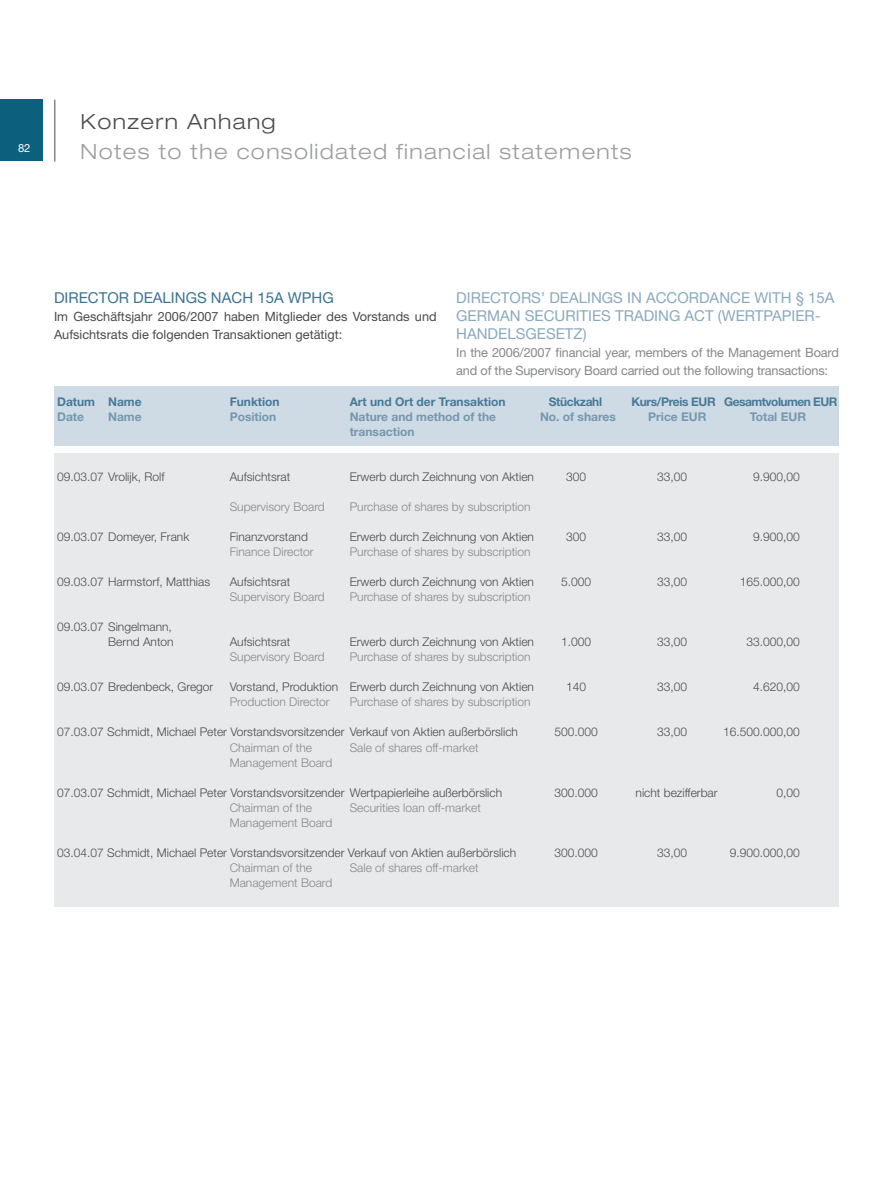
<style>
.page{position:relative;width:893px;height:1191px;background:#fff}
.page>*{position:absolute;margin:0;border:0;box-sizing:border-box;transform-origin:0 0}
.t1{font:300 expanded 21px "Helvetica Neue";letter-spacing:.065em;color:#9c9d9f}
.t2{font:300 expanded 21px "Helvetica Neue";letter-spacing:.065em;color:#4b4b4d}
.t3{font:15px/18px "Helvetica Neue";color:#8aa9be}
.t4{font:15px "Helvetica Neue";color:#3b7391}
.t5{font:12.75px/18px "Helvetica Neue";letter-spacing:-.015em;color:#87888a}
.t6{font:12.75px/18px "Helvetica Neue";color:#4b4b4d}
.t7{font:300 12px/15px "Helvetica Neue";color:#4b4b4d;text-align:right}
.t8{font:300 12px "Helvetica Neue";color:#87888a}
.t9{font:700 12px "Helvetica Neue";color:#7398b0}
.t10{font:700 12px "Helvetica Neue";color:#477a97}
.t11{font:700 12px "Helvetica Neue";letter-spacing:-.03em;color:#477a97}
.t12{font:11.25px "Helvetica Neue";color:#fff}
</style>
<div class="page">
<div style="left:54px;top:453px;width:785px;height:453px;background:#e8e9ea"></div>
<div style="left:54px;top:386px;width:785px;height:59px;background:#cedae4"></div>
<hr style="left:54px;top:100px;width:2px;height:62px;background:#87888a">
<div style="left:0;top:99px;width:43px;height:61px;background:#0d5f7e"></div>
<p class="t12" style="left:18px;top:141px;width:14px">82</p>
<h1 class="t2" style="left:81px;top:109px;width:196px">Konzern Anhang</h1>
<h1 class="t1" style="left:81px;top:139px;width:552px">Notes to the consolidated financial statements</h1>
<p class="t4" style="left:54px;top:288px;width:281px">DIRECTOR DEALINGS NACH 15A WPHG</p>
<p class="t6" style="left:54px;top:307px;width:384px">Im Geschäftsjahr 2006/2007 haben Mitglieder des Vorstands und<br>Aufsichtsrats die folgenden Transaktionen getätigt:</p>
<p class="t3" style="left:456px;top:288px;width:380px">DIRECTORS’ DEALINGS IN ACCORDANCE WITH § 15A<br>GERMAN SECURITIES TRADING ACT (WERTPAPIER-<br>HANDELSGESETZ)</p>
<p class="t5" style="left:456px;top:343px;width:384px">In the 2006/2007 financial year, members of the Management Board and of the Supervisory Board carried out the following transactions:</p>
<p class="t10" style="left:57px;top:395px;width:86px">Datum Name</p>
<p class="t10" style="left:230px;top:395px;width:52px">Funktion</p>
<p class="t10" style="left:350px;top:395px;width:158px">Art und Ort der Transaktion</p>
<p class="t11" style="left:549px;top:395px;width:55px">Stückzahl</p>
<p class="t11" style="left:631px;top:395px;width:207px">Kurs/Preis EUR Gesamtvolumen EUR</p>
<p class="t9" style="left:57px;top:410px;width:28px">Date</p>
<p class="t9" style="left:108px;top:410px;width:35px">Name</p>
<p class="t9" style="left:230px;top:410px;width:48px">Position</p>
<p class="t9" style="left:350px;top:410px;width:148px">Nature and method of the</p>
<p class="t9" style="left:540px;top:410px;width:77px">No. of shares</p>
<p class="t9" style="left:648px;top:410px;width:60px">Price EUR</p>
<p class="t9" style="left:750px;top:410px;width:58px">Total EUR</p>
<p class="t9" style="left:350px;top:425px;width:66px">transaction</p>
<p class="t7" style="left:57px;top:469px;width:109px">09.03.07 Vrolijk, Rolf</p>
<p class="t7" style="left:230px;top:469px;width:62px">Aufsichtsrat</p>
<p class="t7" style="left:350px;top:469px;width:186px">Erwerb durch Zeichnung von Aktien</p>
<p class="t7" style="left:566px;top:469px;width:22px">300</p>
<p class="t7" style="left:657px;top:469px;width:32px">33,00</p>
<p class="t7" style="left:753px;top:469px;width:48px">9.900,00</p>
<p class="t8" style="left:230px;top:500px;width:97px">Supervisory Board</p>
<p class="t8" style="left:350px;top:500px;width:182px">Purchase of shares by subscription</p>
<p class="t7" style="left:57px;top:529px;width:134px">09.03.07 Domeyer, Frank</p>
<p class="t7" style="left:230px;top:529px;width:80px">Finanzvorstand</p>
<p class="t7" style="left:350px;top:529px;width:186px">Erwerb durch Zeichnung von Aktien</p>
<p class="t7" style="left:566px;top:529px;width:22px">300</p>
<p class="t7" style="left:657px;top:529px;width:32px">33,00</p>
<p class="t7" style="left:753px;top:529px;width:48px">9.900,00</p>
<p class="t8" style="left:230px;top:545px;width:86px">Finance Director</p>
<p class="t8" style="left:350px;top:545px;width:182px">Purchase of shares by subscription</p>
<p class="t7" style="left:57px;top:574px;width:155px">09.03.07 Harmstorf, Matthias</p>
<p class="t7" style="left:230px;top:574px;width:62px">Aufsichtsrat</p>
<p class="t7" style="left:350px;top:574px;width:186px">Erwerb durch Zeichnung von Aktien</p>
<p class="t7" style="left:561px;top:574px;width:32px">5.000</p>
<p class="t7" style="left:657px;top:574px;width:32px">33,00</p>
<p class="t7" style="left:740px;top:574px;width:62px">165.000,00</p>
<p class="t8" style="left:230px;top:590px;width:97px">Supervisory Board</p>
<p class="t8" style="left:350px;top:590px;width:182px">Purchase of shares by subscription</p>
<p class="t7" style="left:57px;top:619px;width:118px">09.03.07 Singelmann,<br>Bernd Anton</p>
<p class="t7" style="left:230px;top:634px;width:62px">Aufsichtsrat</p>
<p class="t7" style="left:350px;top:634px;width:186px">Erwerb durch Zeichnung von Aktien</p>
<p class="t7" style="left:561px;top:634px;width:32px">1.000</p>
<p class="t7" style="left:657px;top:634px;width:32px">33,00</p>
<p class="t7" style="left:746px;top:634px;width:55px">33.000,00</p>
<p class="t8" style="left:230px;top:650px;width:97px">Supervisory Board</p>
<p class="t8" style="left:350px;top:650px;width:182px">Purchase of shares by subscription</p>
<p class="t7" style="left:57px;top:679px;width:158px">09.03.07 Bredenbeck, Gregor</p>
<p class="t7" style="left:230px;top:679px;width:306px">Vorstand, Produktion Erwerb durch Zeichnung von Aktien</p>
<p class="t7" style="left:566px;top:679px;width:22px">140</p>
<p class="t7" style="left:657px;top:679px;width:32px">33,00</p>
<p class="t7" style="left:753px;top:679px;width:48px">4.620,00</p>
<p class="t8" style="left:230px;top:695px;width:102px">Production Director</p>
<p class="t8" style="left:350px;top:695px;width:182px">Purchase of shares by subscription</p>
<p class="t7" style="left:57px;top:724px;width:462px">07.03.07 Schmidt, Michael Peter Vorstandsvorsitzender Verkauf von Aktien außerbörslich</p>
<p class="t7" style="left:555px;top:724px;width:45px">500.000</p>
<p class="t7" style="left:657px;top:724px;width:32px">33,00</p>
<p class="t7" style="left:723px;top:724px;width:78px">16.500.000,00</p>
<p class="t8" style="left:230px;top:740px;width:84px">Chairman of the</p>
<p class="t8" style="left:350px;top:740px;width:130px">Sale of shares off-market</p>
<p class="t8" style="left:230px;top:755px;width:104px">Management Board</p>
<p class="t7" style="left:57px;top:784px;width:446px">07.03.07 Schmidt, Michael Peter Vorstandsvorsitzender Wertpapierleihe außerbörslich</p>
<p class="t7" style="left:555px;top:784px;width:45px">300.000</p>
<p class="t7" style="left:636px;top:784px;width:84px">nicht bezifferbar</p>
<p class="t7" style="left:777px;top:784px;width:25px">0,00</p>
<p class="t8" style="left:230px;top:800px;width:84px">Chairman of the</p>
<p class="t8" style="left:350px;top:800px;width:133px">Securities loan off-market</p>
<p class="t8" style="left:230px;top:815px;width:104px">Management Board</p>
<p class="t7" style="left:57px;top:844px;width:461px">03.04.07 Schmidt, Michael Peter Vorstandsvorsitzender Verkauf von Aktien außerbörslich</p>
<p class="t7" style="left:555px;top:844px;width:45px">300.000</p>
<p class="t7" style="left:657px;top:844px;width:32px">33,00</p>
<p class="t7" style="left:730px;top:844px;width:72px">9.900.000,00</p>
<p class="t8" style="left:230px;top:860px;width:84px">Chairman of the</p>
<p class="t8" style="left:350px;top:860px;width:130px">Sale of shares off-market</p>
<p class="t8" style="left:230px;top:875px;width:104px">Management Board</p>
</div>
